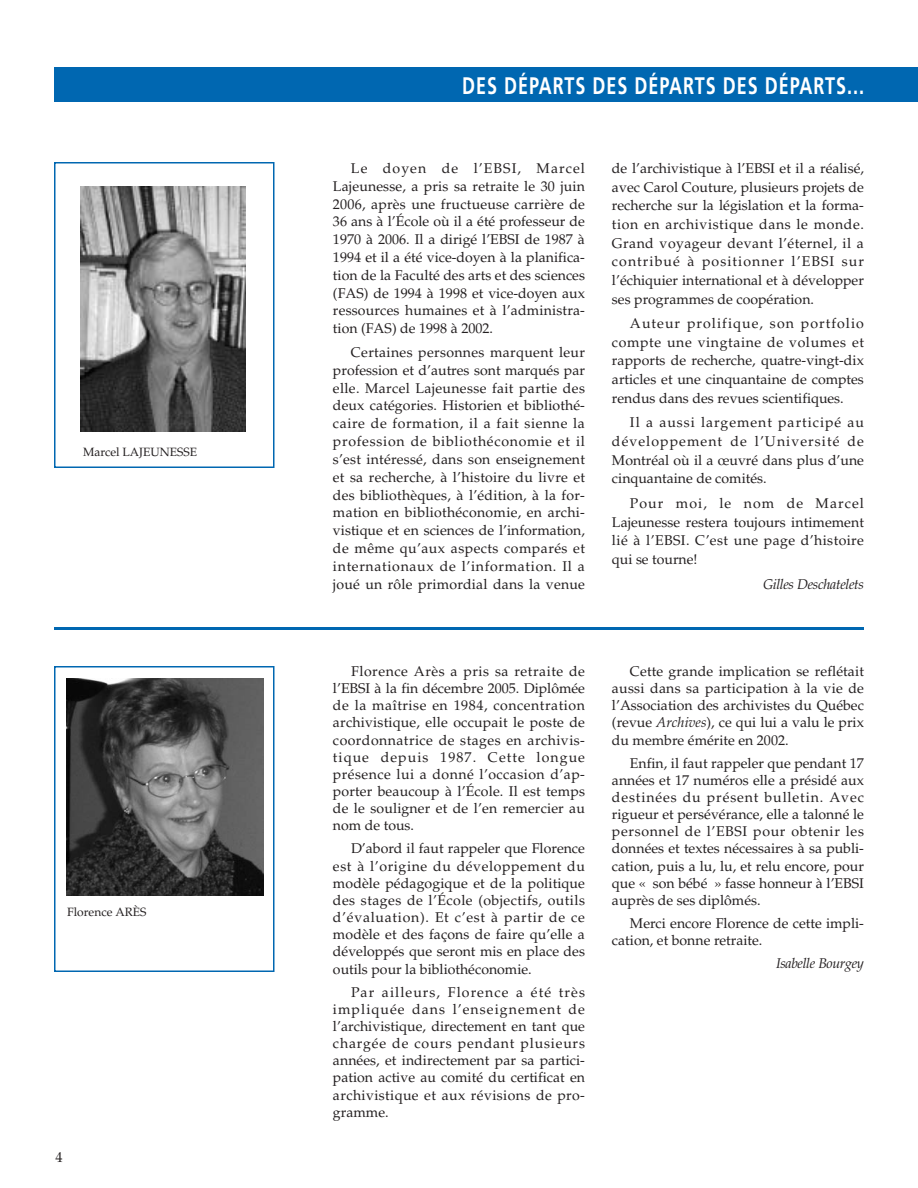
<style>
.page{position:relative;width:918px;height:1188px;background:#fff}
.page>*{position:absolute;margin:0;border:0;box-sizing:border-box;transform-origin:0 0}
.t1{font:700 24px "Frutiger";letter-spacing:.055em;color:#fff;scale:.75 1}
.t2{font:14.25px "Palatino";color:#231f20}
.t3{font:14.1px/17.1px "Palatino";color:#231f20;text-align:justify}
.t4{font:italic 14.1px "Palatino";letter-spacing:-.025em;color:#231f20}
.t5{font:12px "Palatino";color:#231f20}
.s1{font-style:italic}
</style>
<div class="page">
<img style="left:66px;top:678px;width:198px;height:217px">
<div style="left:54px;top:666px;width:220px;height:306px;border:2px solid #0067b1"></div>
<img style="left:81px;top:186px;width:165px;height:246px">
<div style="left:54px;top:162px;width:220px;height:306px;border:2px solid #0067b1"></div>
<div style="left:54px;top:68px;width:864px;height:34px;background:#0067b1"></div>
<hr style="left:54px;top:627px;width:810px;height:3px;background:#0067b1">
<p class="t5" style="left:83px;top:447px;width:116px">Marcel LAJEUNESSE</p>
<p class="t5" style="left:67px;top:907px;width:81px">Florence ARÈS</p>
<p class="t2" style="left:56px;top:1151px;width:9px">4</p>
<h1 class="t1" style="left:462px;top:76px;width:538px">DES DÉPARTS DES DÉPARTS DES DÉPARTS...</h1>
<p class="t3" style="left:333px;top:161px;width:254px;line-height:17.9px;text-indent:18px">Le doyen de l’EBSI, Marcel Lajeunesse, a pris sa retraite le 30 juin 2006, après une fructueuse carrière de 36 ans à l’École où il a été professeur de 1970 à 2006. Il a dirigé l’EBSI de 1987 à 1994 et il a été vice-doyen à la planifica&shy;tion de la Faculté des arts et des sciences (FAS) de 1994 à 1998 et vice-doyen aux ressources humaines et à l’administra&shy;tion (FAS) de 1998 à 2002.</p>
<p class="t3" style="left:333px;top:345px;width:254px;line-height:17.9px;text-indent:18px">Certaines personnes marquent leur profession et d’autres sont marqués par elle. Marcel Lajeunesse fait partie des deux catégories. Historien et bibliothé&shy;caire de formation, il a fait sienne la profession de bibliothéconomie et il s’est intéressé, dans son enseignement et sa recherche, à l’histoire du livre et des bibliothèques, à l’édition, à la for&shy;mation en bibliothéconomie, en archi&shy;vistique et en sciences de l’information, de même qu’aux aspects comparés et internationaux de l’information. Il a joué un rôle primordial dans la venue</p>
<p class="t3" style="left:612px;top:161px;width:254px;line-height:18.6px">de l’archivistique à l’EBSI et il a réalisé, avec Carol Couture, plusieurs projets de recherche sur la législation et la forma&shy;tion en archivistique dans le monde.<br>Grand voyageur devant l’éternel, il a contribué à positionner l’EBSI sur l’échiquier international et à développer ses programmes de coopération.</p>
<p class="t3" style="left:612px;top:316px;width:254px;line-height:18.6px;text-indent:18px">Auteur prolifique, son portfolio compte une vingtaine de volumes et rapports de recherche, quatre-vingt-dix articles et une cinquantaine de comptes rendus dans des revues scientifiques.</p>
<p class="t3" style="left:612px;top:415px;width:254px;line-height:18.6px;text-indent:18px">Il a aussi largement participé au développement de l’Université de Montréal où il a œuvré dans plus d’une cinquantaine de comités.</p>
<p class="t3" style="left:612px;top:496px;width:254px;line-height:18.6px;text-indent:18px">Pour moi, le nom de Marcel Lajeunesse restera toujours intimement lié à l’EBSI. C’est une page d’histoire qui se tourne!</p>
<p class="t4" style="left:763px;top:578px;width:102px">Gilles Deschatelets</p>
<p class="t3" style="left:333px;top:664px;width:254px;text-indent:18px">Florence Arès a pris sa retraite de l’EBSI à la fin décembre 2005. Diplômée de la maîtrise en 1984, concentration archivistique, elle occupait le poste de coordonnatrice de stages en archivis&shy;tique depuis 1987. Cette longue présence lui a donné l’occasion d’ap&shy;porter beaucoup à l’École. Il est temps de le souligner et de l’en remercier au nom de tous.</p>
<p class="t3" style="left:333px;top:842px;width:254px;text-indent:18px">D’abord il faut rappeler que Florence est à l’origine du développement du modèle pédagogique et de la politique des stages de l’École (objectifs, outils d’évaluation). Et c’est à partir de ce modèle et des façons de faire qu’elle a développés que seront mis en place des outils pour la bibliothéconomie.</p>
<p class="t3" style="left:333px;top:985px;width:254px;text-indent:18px">Par ailleurs, Florence a été très impliquée dans l’enseignement de l’archivistique, directement en tant que chargée de cours pendant plusieurs années, et indirectement par sa partici&shy;pation active au comité du certificat en archivistique et aux révisions de pro&shy;gramme.</p>
<p class="t3" style="left:612px;top:664px;width:254px;text-indent:18px">Cette grande implication se reflétait aussi dans sa participation à la vie de l’Association des archivistes du Québec (revue <span class="s1">Archives</span>), ce qui lui a valu le prix du membre émérite en 2002.</p>
<p class="t3" style="left:612px;top:756px;width:254px;text-indent:18px">Enfin, il faut rappeler que pendant 17 années et 17 numéros elle a présidé aux destinées du présent bulletin. Avec rigueur et persévérance, elle a talonné le personnel de l’EBSI pour obtenir les données et textes nécessaires à sa publi&shy;cation, puis a lu, lu, et relu encore, pour que « son bébé » fasse honneur à l’EBSI auprès de ses diplômés.</p>
<p class="t3" style="left:612px;top:916px;width:253px;text-indent:18px">Merci encore Florence de cette impli&shy;cation, et bonne retraite.</p>
<p class="t4" style="left:776px;top:958px;width:89px">Isabelle Bourgey</p>
</div>
